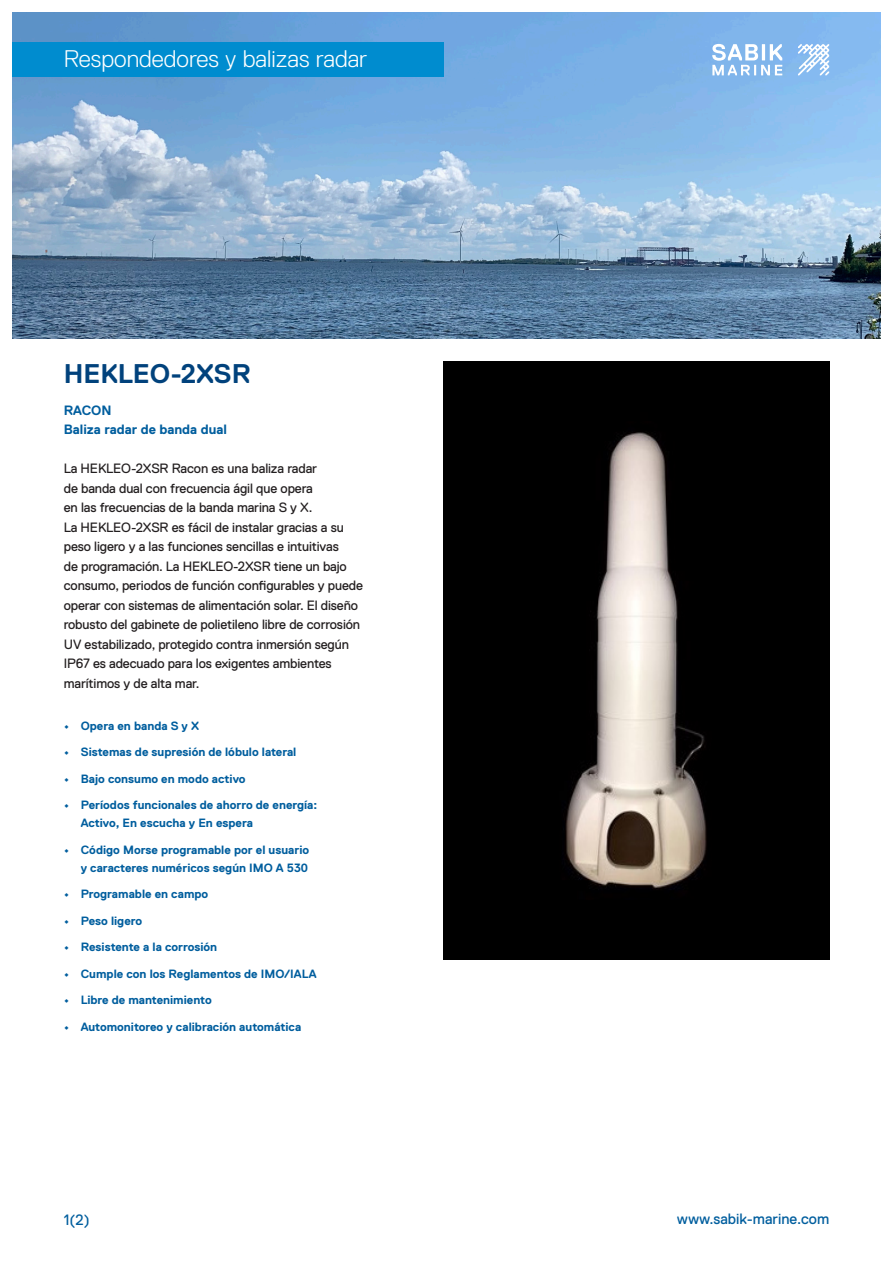
<style>
.page{position:relative;width:893px;height:1263px;background:#fff}
.page>*{position:absolute;margin:0;border:0;box-sizing:border-box;transform-origin:0 0}
.Tuotenimi{font:700 27px "Replica Std";color:#01427c}
.Tuoteryhmä{font:300 24px "Replica Std";color:#fff}
.t1{font:15px "Replica Std";color:#005e9e}
.Leipis{font:13.5px/19.5px "Replica Std";letter-spacing:-.01em;color:#231f20}
.Leipis_vahvennettu{font:700 13.5px "Replica Std";color:#005e9e}
.t2{font:700 12px/18px "Replica Std";color:#005e9e}
</style>
<div class="page">
<img style="left:13px;top:13px;width:867px;height:325px">
<img style="left:443px;top:361px;width:386px;height:599px">
<div style="left:0;top:42px;width:443px;height:35px;background:#008ccf"></div>
<svg style="left:798px;top:44px;width:31px;height:31px"></svg>
<svg style="left:712px;top:44px;width:70px;height:31px"></svg>
<p class="Tuoteryhmä" style="left:64px;top:45px;width:305px">Respondedores y balizas radar</p>
<p class="Tuotenimi" style="left:64px;top:358px;width:188px">HEKLEO-2XSR</p>
<p class="Leipis_vahvennettu" style="left:64px;top:403px;width:49px">RACON</p>
<p class="Leipis_vahvennettu" style="left:64px;top:422px;width:165px">Baliza radar de banda dual</p>
<p class="Leipis" style="left:64px;top:459px;width:301px">La HEKLEO-2XSR Racon es una baliza radar<br>de banda dual con frecuencia ágil que opera<br>en las frecuencias de la banda marina S y X.<br>La HEKLEO-2XSR es fácil de instalar gracias a su peso ligero y a las funciones sencillas e intuitivas<br>de programación. La HEKLEO-2XSR tiene un bajo consumo, periodos de función configurables y puede operar con sistemas de alimentación solar. El diseño robusto del gabinete de polietileno libre de corrosión UV estabilizado, protegido contra inmersión según IP67 es adecuado para los exigentes ambientes marítimos y de alta mar.</p>
<p class="t2" style="left:64px;top:716px;width:137px">• Opera en banda S y X</p>
<p class="t2" style="left:64px;top:743px;width:234px">• Sistemas de supresión de lóbulo lateral</p>
<p class="t2" style="left:64px;top:769px;width:183px">• Bajo consumo en modo activo</p>
<p class="t2" style="left:81px;top:796px;width:238px;text-indent:-17px">• Períodos funcionales de ahorro de energía:<br>Activo, En escucha y En espera</p>
<p class="t2" style="left:64px;top:840px;width:247px;text-align:right">• Código Morse programable por el usuario y caracteres numéricos según IMO A 530</p>
<p class="t2" style="left:64px;top:885px;width:146px">• Programable en campo</p>
<p class="t2" style="left:64px;top:911px;width:80px">• Peso ligero</p>
<p class="t2" style="left:64px;top:938px;width:155px">• Resistente a la corrosión</p>
<p class="t2" style="left:64px;top:964px;width:254px">• Cumple con los Reglamentos de IMO/IALA</p>
<p class="t2" style="left:64px;top:991px;width:149px">• Libre de mantenimiento</p>
<p class="t2" style="left:64px;top:1017px;width:239px">• Automonitoreo y calibración automática</p>
<p class="t1" style="left:64px;top:1211px;width:28px">1(2)</p>
<p class="t1" style="left:677px;top:1210px;width:154px">www.sabik-marine.com</p>
</div>
